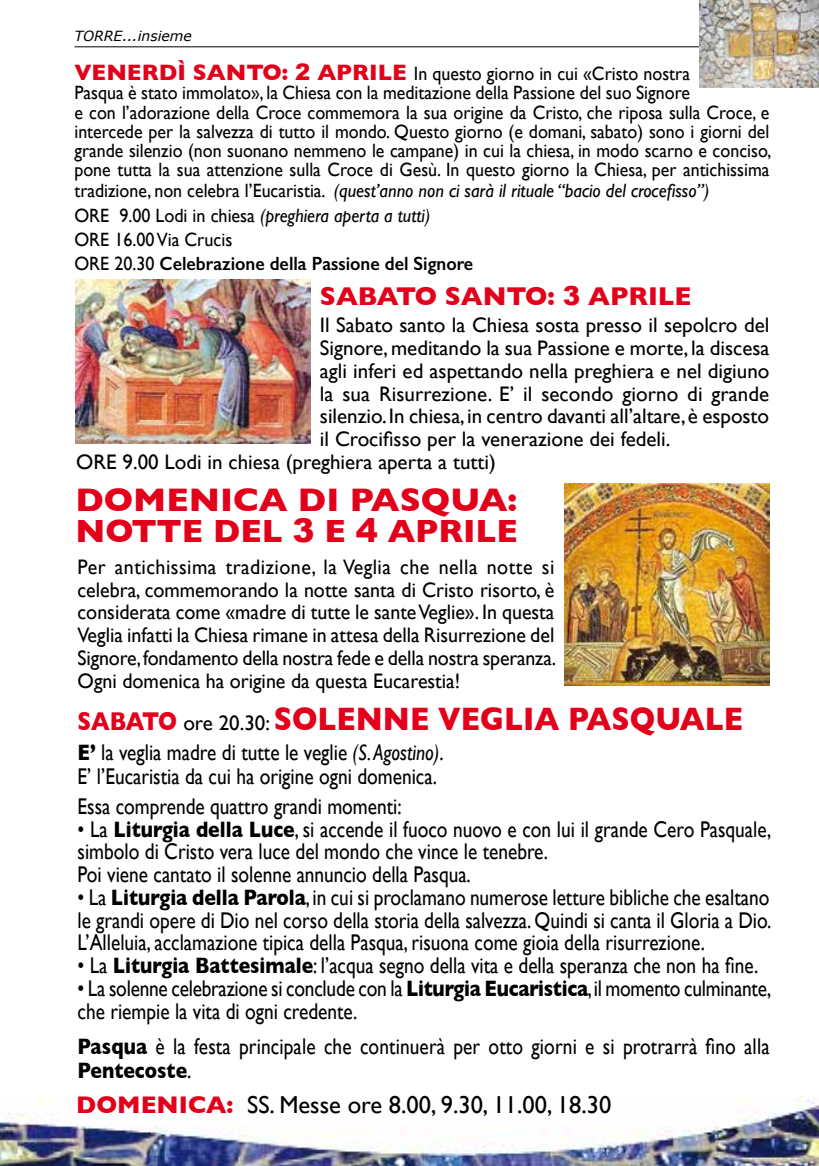
<style>
.page{position:relative;width:819px;height:1166px;background:#fff}
.page>*{position:absolute;margin:0;border:0;box-sizing:border-box;transform-origin:0 0}
.t1{font:700 33.25px "Gill Sans";color:#e2001a;scale:1.04 1}
.t2{font:700 33.07px "Gill Sans";color:#e2001a;scale:.9 1}
.t3{font:700 32.73px "Gill Sans";color:#e2001a}
.t4{font:700 26.25px "Gill Sans";color:#e2001a}
.t5{font:24.5px "Gill Sans";color:#000}
.t6{font:22.75px/22.8px "Gill Sans";color:#000;scale:.85 1}
.t7{font:700 22.75px "Gill Sans";color:#e2001a}
.t8{font:21px "Gill Sans";color:#000}
.t9{font:21px/22.8px "Gill Sans";color:#000;text-align:justify;scale:.95 1}
.t10{font:19.25px/19.2px "Gill Sans";color:#000;scale:.93 1}
.t11{font:italic 14px "Verdana";color:#000}
.s1{font-weight:700;font-size:22.75px;color:#e2001a}
.s2{font-family:"Arial";font-weight:900;font-size:22.75px;color:#e2001a}
.s3{font-style:italic}
.s4{font-weight:600}
.s5{font-family:"Arial";font-weight:900}
.s6{font-weight:700;font-size:26.25px;color:#e2001a}
.s7{font-weight:700;font-size:33.07px;color:#e2001a}
.s8{font-weight:700}
.s9{font-weight:700;color:#e2001a}
</style>
<div class="page">
<hr style="left:74px;top:47px;width:695px;height:1px;background:#000">
<img style="left:0;top:1096px;width:818px;height:70px">
<img style="left:699px;top:0;width:119px;height:87px">
<img style="left:564px;top:484px;width:205px;height:201px">
<img style="left:75px;top:279px;width:235px;height:164px">
<p class="t11" style="left:74px;top:27px;width:119px">TORRE...insieme</p>
<p class="t10" style="left:74px;top:64px;width:750px;text-indent:103px"><span class="s1">ì santo:</span> <span class="s2">2</span> <span class="s1">aprile</span> In questo giorno in cui «Cristo nostra<br>Pasqua è stato immolato», la Chiesa con la meditazione della Passione del suo Signore<br>e con l’adorazione della Croce commemora la sua origine da Cristo, che riposa sulla Croce, e intercede per la salvezza di tutto il mondo. Questo giorno (e domani, sabato) sono i giorni del grande silenzio (non suonano nemmeno le campane) in cui la chiesa, in modo scarno e conciso, pone tutta la sua attenzione sulla Croce di Gesù. In questo giorno la Chiesa, per antichissima</p>
<p class="t10" style="left:74px;top:178px;width:684px;line-height:24.2px">tradizione, non celebra l’Eucaristia. <span class="s3">(quest’anno non ci sarà il rituale “bacio del crocefisso”)<br></span>ORE 9.00 Lodi in chiesa <span class="s3">(preghiera aperta a tutti)<br></span>ORE 16.00 Via Crucis<br>ORE 20.30 <span class="s4">Celebrazione della Passione del Signore</span></p>
<p class="t7" style="left:74px;top:54px;width:70px">Venerd</p>
<p class="t4" style="left:320px;top:275px;width:369px">Sabato santo: <span class="s5">3</span> aprile</p>
<p class="t8" style="left:320px;top:313px;width:451px">Il Sabato santo la Chiesa sosta presso il sepolcro del</p>
<p class="t8" style="left:320px;top:336px;width:451px">Signore, meditando la sua Passione e morte, la discesa</p>
<p class="t8" style="left:320px;top:358px;width:451px">agli inferi ed aspettando nella preghiera e nel digiuno</p>
<p class="t8" style="left:320px;top:381px;width:451px">la sua Risurrezione. E’ il secondo giorno di grande</p>
<p class="t8" style="left:320px;top:404px;width:450px">silenzio. In chiesa, in centro davanti all’altare, è esposto</p>
<p class="t8" style="left:320px;top:427px;width:352px">il Crocifisso per la venerazione dei fedeli.</p>
<p class="t8" style="left:76px;top:449px;width:421px">ORE 9.00 Lodi in chiesa (preghiera aperta a tutti)</p>
<h1 class="t1" style="left:75px;top:473px;width:426px">DOMENI CA DI PASQUA:</h1>
<h3 class="t3" style="left:75px;top:505px;width:444px">NOTTE DEL <span class="s5">3</span> E <span class="s5">4</span> APRILE</h3>
<p class="t9" style="left:78px;top:555px;width:505px">Per antichissima tradizione, la Veglia che nella notte si celebra, commemorando la notte santa di Cristo risorto, è considerata come «madre di tutte le sante Veglie». In questa Veglia infatti la Chiesa rimane in attesa della Risurrezione del Signore, fondamento della nostra fede e della nostra speranza.<br>Ogni domenica ha origine da questa Eucarestia!</p>
<p class="t8" style="left:78px;top:710px;width:218px"><span class="s6">SABATO</span> ore 20.30: <span class="s7">SOL</span></p>
<h2 class="t2" style="left:336px;top:692px;width:453px">ENNE VEGLIA PASQUALE</h2>
<p class="t6" style="left:78px;top:739px;width:432px;line-height:24.5px"><span class="s8">E’</span> la veglia madre di tutte le veglie <span class="s3">(S. Agostino)</span>.<br>E’ l’Eucaristia da cui ha origine ogni domenica.</p>
<p class="t6" style="left:78px;top:794px;width:383px">Essa comprende quattro grandi momenti:</p>
<p class="t6" style="left:78px;top:817px;width:817px">• La <span class="s8">Liturgia della Luce</span>, si accende il fuoco nuovo e con lui il grande Cero Pasquale, simbolo di Cristo vera luce del mondo che vince le tenebre.<br>Poi viene cantato il solenne annuncio della Pasqua.</p>
<p class="t6" style="left:78px;top:885px;width:817px;text-align:justify">• La <span class="s8">Liturgia della Parola</span>, in cui si proclamano numerose letture bibliche che esaltano le grandi opere di Dio nel corso della storia della salvezza. Quindi si canta il Gloria a Dio.<br>L’Alleluia, acclamazione tipica della Pasqua, risuona come gioia della risurrezione.</p>
<p class="t6" style="left:78px;top:954px;width:802px">• La <span class="s8">Liturgia Battesimale</span>: l’acqua segno della vita e della speranza che non ha fine.</p>
<p class="t6" style="left:78px;top:976px;width:817px">• La solenne celebrazione si conclude con la <span class="s8">Liturgia Eucaristica</span>, il momento culminante, che riempie la vita di ogni credente.</p>
<p class="t6" style="left:78px;top:1033px;width:815px;line-height:24.5px"><span class="s8">Pasqua</span> è la festa principale che continuerà per otto giorni e si protrarrà fino alla<br><span class="s8">Pentecoste</span>.</p>
<p class="t5" style="left:76px;top:1090px;width:536px"><span class="s9">DOMENI CA:</span> SS. Messe ore 8.00, 9.30, 11.00, 18.30</p>
</div>
